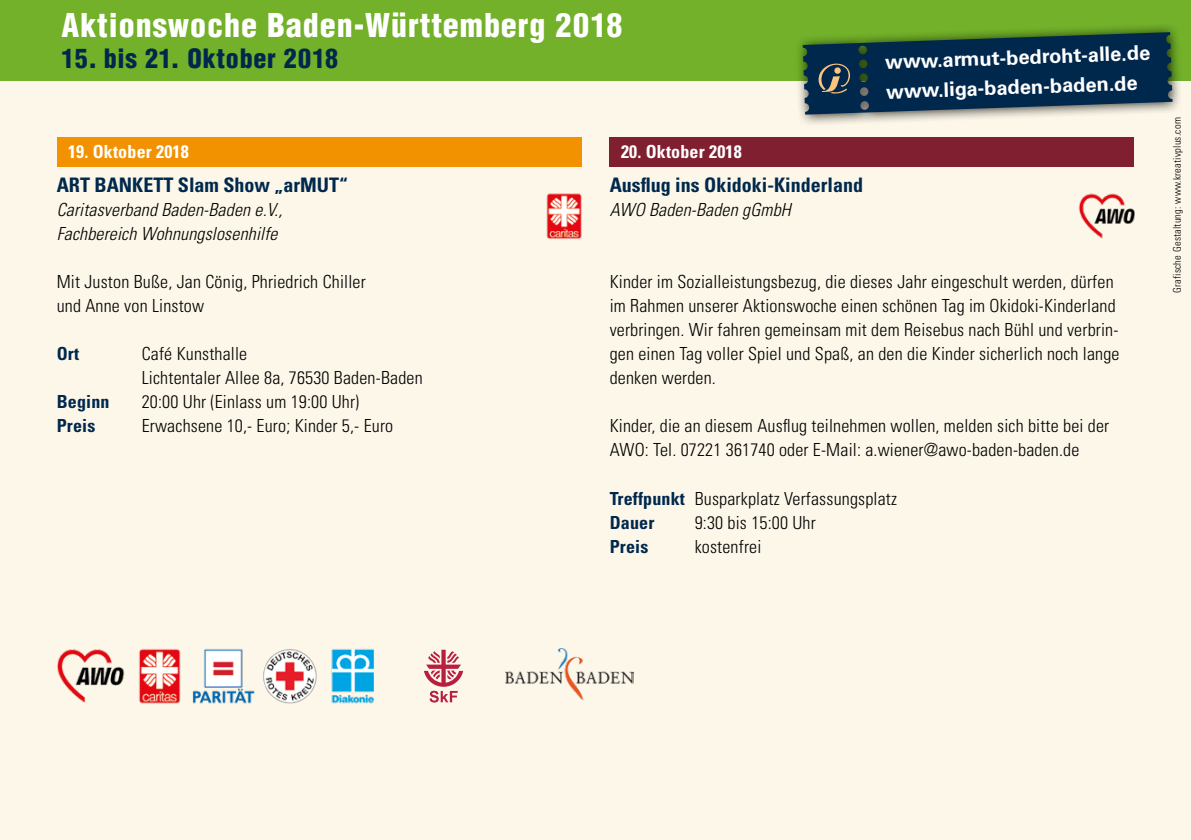
<style>
.page{position:relative;width:1191px;height:840px;background:#fff}
.page>*{position:absolute;margin:0;border:0;box-sizing:border-box;transform-origin:0 0}
.t1{font:900 condensed 32px "Helvetica LT";letter-spacing:.03em;color:#fff}
.t2{font:900 condensed 26px "Helvetica LT";letter-spacing:.03em;color:#00284d}
.t3{font:700 condensed 20px "Univers";color:#00284d}
.t4{font:700 20px/29.8px "Univers CE";color:#fff}
.t5{font:300 condensed 18px/24px "Univers";letter-spacing:.01em;color:#000}
.t6{font:italic 300 condensed 18px/24px "Univers";letter-spacing:.01em;color:#000}
.t7{font:700 condensed 18px "Univers";letter-spacing:.01em;color:#fff}
.t8{font:700 condensed 18px "Univers";letter-spacing:.01em;color:#00284d}
.t9{font:300 condensed 10.4px "Univers";letter-spacing:.02em;color:#000}
.s1{font-weight:700;color:#00284d}
</style>
<div class="page">
<div style="left:0;top:81px;width:1191px;height:758px;background:#fcf7e9"></div>
<div style="left:0;top:0;width:1191px;height:81px;background:#72b129"></div>
<div style="left:57px;top:137px;width:524px;height:29px;background:#f39200"></div>
<img style="left:546px;top:193px;width:35px;height:46px">
<div style="left:609px;top:137px;width:525px;height:29px;background:#801f30"></div>
<img style="left:1079px;top:193px;width:55px;height:46px">
<img style="left:57px;top:649px;width:317px;height:55px">
<svg style="left:424px;top:649px;width:39px;height:53px"></svg>
<img style="left:505px;top:648px;width:128px;height:51px">
<div style="left:793px;top:23px;width:391px;height:103px;background:#000;opacity:.75"></div>
<svg style="left:802px;top:32px;width:370px;height:83px;background:#1c4052"></svg>
<h1 class="t1" style="left:62px;top:5px;width:562px">Aktionswoche Baden-Württemberg 2018</h1>
<h2 class="t2" style="left:62px;top:42px;width:278px">15. bis 21. Oktober 2018</h2>
<p class="t4" style="left:885px;top:47px;width:266px;rotate:-2deg">www.armut-bedroht-alle.de www.liga-baden-baden.de</p>
<p class="t7" style="left:68px;top:141px;width:122px">19. Oktober 2018</p>
<p class="t3" style="left:57px;top:173px;width:293px">ART BANKETT Slam Show „arMUT“</p>
<p class="t6" style="left:57px;top:197px;width:227px">Caritasverband Baden-Baden e.V.,<br>Fachbereich Wohnungslosenhilfe</p>
<p class="t5" style="left:57px;top:269px;width:310px">Mit Juston Buße, Jan Cönig, Phriedrich Chiller und Anne von Linstow</p>
<p class="t8" style="left:57px;top:343px;width:24px">Ort</p>
<p class="t5" style="left:142px;top:341px;width:282px">Café Kunsthalle<br>Lichtentaler Allee 8a, 76530 Baden-Baden</p>
<p class="t8" style="left:57px;top:391px;width:54px">Beginn</p>
<p class="t5" style="left:142px;top:389px;width:219px">20:00 Uhr (Einlass um 19:00 Uhr)</p>
<p class="t8" style="left:57px;top:415px;width:40px">Preis</p>
<p class="t5" style="left:142px;top:413px;width:253px">Erwachsene 10,- Euro; Kinder 5,- Euro</p>
<p class="t7" style="left:621px;top:141px;width:122px">20. Oktober 2018</p>
<p class="t3" style="left:609px;top:173px;width:255px">Ausflug ins Okidoki-Kinderland</p>
<p class="t6" style="left:609px;top:197px;width:183px">AWO Baden-Baden gGmbH</p>
<p class="t5" style="left:609px;top:269px;width:511px">Kinder im Sozialleistungsbezug, die dieses Jahr eingeschult werden, dürfen im Rahmen unserer Aktionswoche einen schönen Tag im Okidoki-Kinderland verbringen. Wir fahren gemeinsam mit dem Reisebus nach Bühl und verbrin&shy;gen einen Tag voller Spiel und Spaß, an den die Kinder sicherlich noch lange denken werden.</p>
<p class="t5" style="left:609px;top:413px;width:501px">Kinder, die an diesem Ausflug teilnehmen wollen, melden sich bitte bei der<br>AWO: Tel. 07221 361740 oder E-Mail: a.wiener@awo-baden-baden.de</p>
<p class="t5" style="left:609px;top:485px;width:289px"><span class="s1">Treffpunkt</span> Busparkplatz Verfassungsplatz<br><span class="s1">Dauer</span></p>
<p class="t5" style="left:694px;top:509px;width:122px">9:30 bis 15:00 Uhr</p>
<p class="t8" style="left:609px;top:535px;width:40px">Preis</p>
<p class="t5" style="left:694px;top:533px;width:68px">kostenfrei</p>
<p class="t9" style="left:1170px;top:293px;width:177px;rotate:-90deg">Grafische Gestaltung: www.kreativplus.com</p>
</div>
